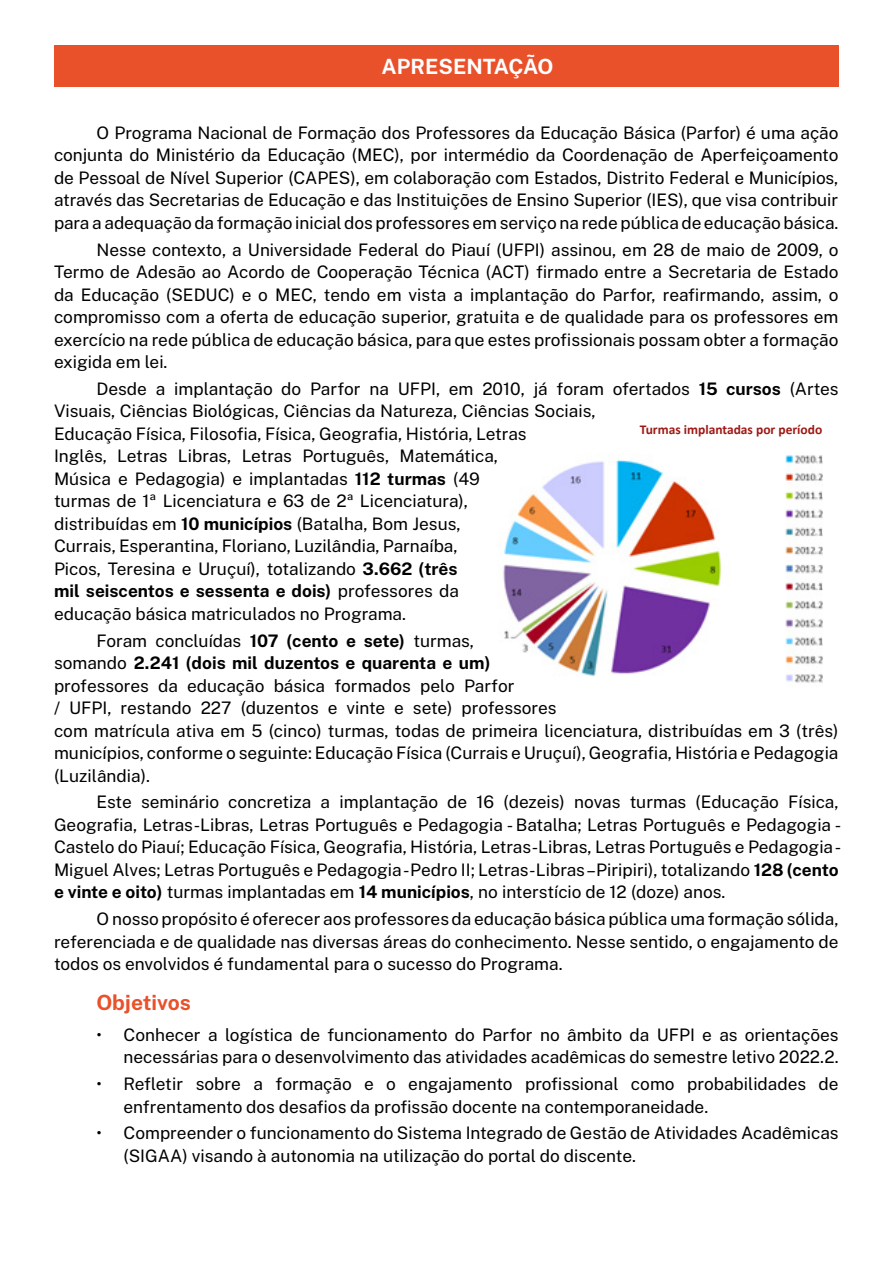
<style>
.page{position:relative;width:893px;height:1263px;background:#fff}
.page>*{position:absolute;margin:0;border:0;box-sizing:border-box;transform-origin:0 0}
.t1{font:700 21px "Public Sans";color:#fff}
.t2{font:700 21px "Public Sans";color:#e9512a}
.t3{font:17.25px/22.5px "Public Sans";color:#000}
.t4{font:700 13.5px "Calibri";color:#9e1915}
.s1{font-weight:700}
</style>
<div class="page">
<img style="left:503px;top:455px;width:320px;height:228px">
<div style="left:54px;top:45px;width:785px;height:42px;background:#e9512a"></div>
<p class="t1" style="left:381px;top:51px;width:174px">APRESENTAÇÃO</p>
<p class="t3" style="left:54px;top:121px;width:786px;text-align:justify;text-indent:43px">O Programa Nacional de Formação dos Professores da Educação Básica (Parfor) é uma ação conjunta do Ministério da Educação (MEC), por intermédio da Coordenação de Aperfeiçoamento de Pessoal de Nível Superior (CAPES), em colaboração com Estados, Distrito Federal e Municípios, através das Secretarias de Educação e das Instituições de Ensino Superior (IES), que visa contribuir para a adequação da formação inicial dos professores em serviço na rede pública de educação básica.</p>
<p class="t3" style="left:54px;top:237px;width:786px;text-align:justify;text-indent:43px">Nesse contexto, a Universidade Federal do Piauí (UFPI) assinou, em 28 de maio de 2009, o Termo de Adesão ao Acordo de Cooperação Técnica (ACT) firmado entre a Secretaria de Estado da Educação (SEDUC) e o MEC, tendo em vista a implantação do Parfor, reafirmando, assim, o compromisso com a oferta de educação superior, gratuita e de qualidade para os professores em exercício na rede pública de educação básica, para que estes profissionais possam obter a formação exigida em lei.</p>
<p class="t3" style="left:54px;top:377px;width:786px;text-indent:43px">Desde a implantação do Parfor na UFPI, em 2010, já foram ofertados <span class="s1">15 cursos</span> (Artes Visuais, Ciências Biológicas, Ciências da Natureza, Ciências Sociais,<br>Educação Física, Filosofia, Física, Geografia, História, Letras<br>Inglês, Letras Libras, Letras Português, Matemática,<br>Música e Pedagogia) e implantadas <span class="s1">112 turmas</span> (49<br>turmas de 1ª Licenciatura e 63 de 2ª Licenciatura),<br>distribuídas em <span class="s1">10 municípios</span> (Batalha, Bom Jesus,<br>Currais, Esperantina, Floriano, Luzilândia, Parnaíba,<br>Picos, Teresina e Uruçuí), totalizando <span class="s1">3.662 (três<br>mil seiscentos e sessenta e dois)</span> professores da<br>educação básica matriculados no Programa.</p>
<p class="t3" style="left:54px;top:628px;width:786px;text-indent:43px">Foram concluídas <span class="s1">107 (cento e sete)</span> turmas,<br>somando <span class="s1">2.241 (dois mil duzentos e quarenta e um)<br></span>professores da educação básica formados pelo Parfor<br>/ UFPI, restando 227 (duzentos e vinte e sete) professores<br>com matrícula ativa em 5 (cinco) turmas, todas de primeira licenciatura, distribuídas em 3 (três) municípios, conforme o seguinte: Educação Física (Currais e Uruçuí), Geografia, História e Pedagogia (Luzilândia).</p>
<p class="t3" style="left:54px;top:790px;width:789px;text-indent:43px">Este seminário concretiza a implantação de 16 (dezeis) novas turmas (Educação Física, Geografia, Letras-Libras, Letras Português e Pedagogia - Batalha; Letras Português e Pedagogia - Castelo do Piauí; Educação Física, Geografia, História, Letras-Libras, Letras Português e Pedagogia - Miguel Alves; Letras Português e Pedagogia -Pedro II; Letras-Libras –Piripiri), totalizando <span class="s1">128 (cento e vinte e oito)</span> turmas implantadas em <span class="s1">14 municípios</span>, no interstício de 12 (doze) anos.</p>
<p class="t3" style="left:54px;top:907px;width:786px;text-align:justify;text-indent:43px">O nosso propósito é oferecer aos professores da educação básica pública uma formação sólida, referenciada e de qualidade nas diversas áreas do conhecimento. Nesse sentido, o engajamento de todos os envolvidos é fundamental para o sucesso do Programa.</p>
<p class="t2" style="left:97px;top:987px;width:96px">Objetivos</p>
<p class="t3" style="left:97px;top:1022px;width:744px;text-align:right">• Conhecer a logística de funcionamento do Parfor no âmbito da UFPI e as orientações necessárias para o desenvolvimento das atividades acadêmicas do semestre letivo 2022.2.</p>
<p class="t3" style="left:124px;top:1072px;width:716px;text-indent:-27px">• Refletir sobre a formação e o engajamento profissional como probabilidades de enfrentamento dos desafios da profissão docente na contemporaneidade.</p>
<p class="t3" style="left:124px;top:1121px;width:716px;text-indent:-27px">• Compreender o funcionamento do Sistema Integrado de Gestão de Atividades Acadêmicas (SIGAA) visando à autonomia na utilização do portal do discente.</p>
<p class="t4" style="left:640px;top:420px;width:184px">Turmas implantadas por período</p>
</div>
